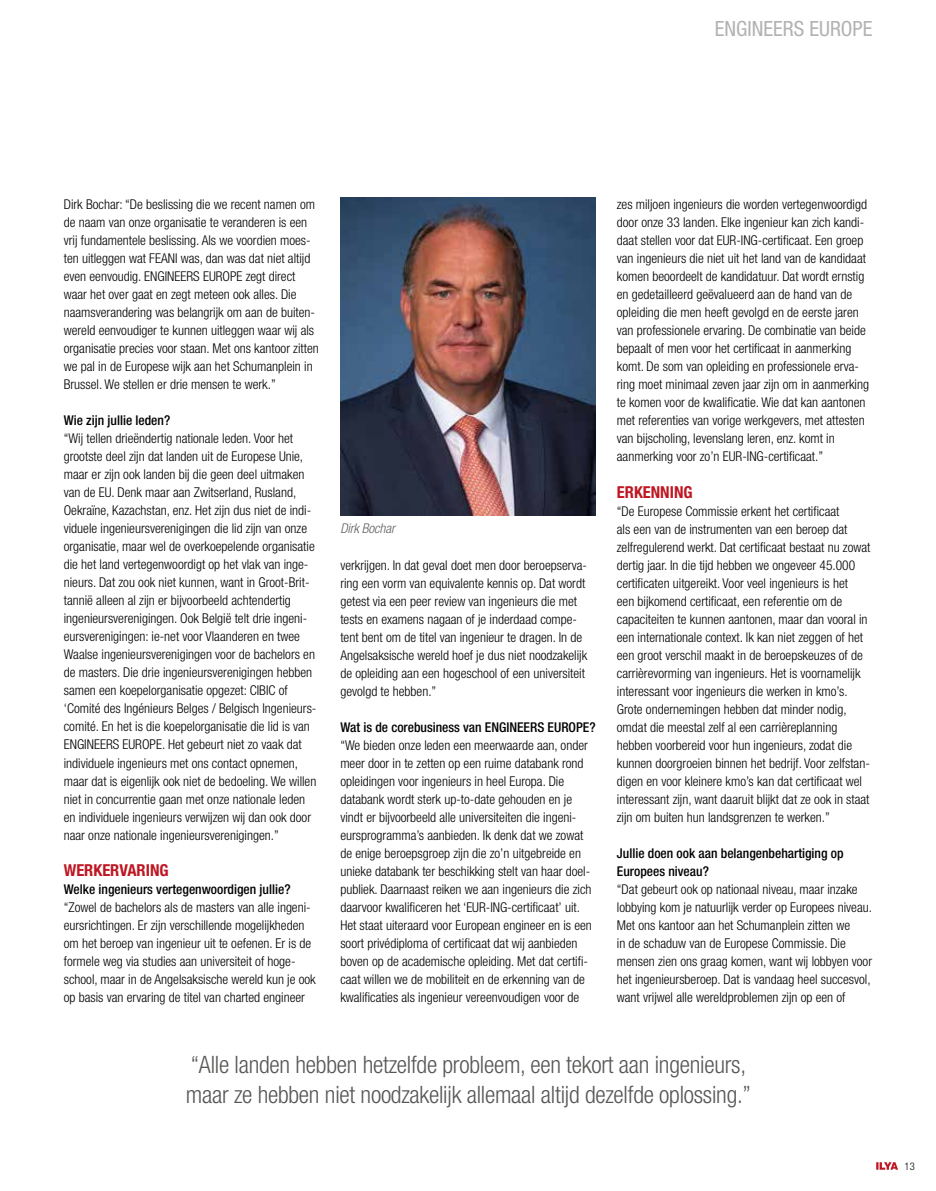
<style>
.page{position:relative;width:936px;height:1191px;background:#fff}
.page>*{position:absolute;margin:0;border:0;box-sizing:border-box;transform-origin:0 0}
.t1{font:300 condensed 24px/30px "Helvetica Neue LT Std";letter-spacing:-.01em;color:#575756}
.t2{font:condensed 21px "Helvetica Neue LT Std";color:#b3b2b2}
.t3{font:700 condensed 16.5px "Helvetica Neue LT Std";color:#be1622}
.t4{font:300 condensed 13.5px/18px "Helvetica Neue LT Std";color:#000}
.t5{font:500 condensed 13.5px/18px "Helvetica Neue LT Std";color:#000}
.t6{font:italic 300 condensed 13.5px "Helvetica Neue LT Std";letter-spacing:-.01em;color:#646363}
.t7{font:300 condensed 10.5px "Helvetica Neue LT Std";color:#000}
</style>
<div class="page">
<svg style="left:876px;top:1162px;width:22px;height:7px"></svg>
<img style="left:340px;top:198px;width:255px;height:317px">
<h2 class="t2" style="left:714px;top:17px;width:159px">ENGINEERS EUROPE</h2>
<p class="t4" style="left:64px;top:195px;width:256px">Dirk Bochar: “De beslissing die we recent namen om de naam van onze organisatie te veranderen is een vrij fundamentele beslissing. Als we voordien moes&shy;ten uitleggen wat FEANI was, dan was dat niet altijd even eenvoudig. ENGINEERS EUROPE zegt direct waar het over gaat en zegt meteen ook alles. Die naamsverandering was belangrijk om aan de buiten&shy;wereld eenvoudiger te kunnen uitleggen waar wij als organisatie precies voor staan. Met ons kantoor zitten we pal in de Europese wijk aan het Schumanplein in Brussel. We stellen er drie mensen te werk.”</p>
<p class="t5" style="left:64px;top:411px;width:108px">Wie zijn jullie leden?</p>
<p class="t4" style="left:64px;top:429px;width:254px">“Wij tellen drieëndertig nationale leden. Voor het grootste deel zijn dat landen uit de Europese Unie, maar er zijn ook landen bij die geen deel uitmaken van de EU. Denk maar aan Zwitserland, Rusland, Oekraïne, Kazachstan, enz. Het zijn dus niet de indi&shy;viduele ingenieursverenigingen die lid zijn van onze organisatie, maar wel de overkoepelende organisatie die het land vertegenwoordigt op het vlak van inge&shy;nieurs. Dat zou ook niet kunnen, want in Groot-Brit&shy;tannië alleen al zijn er bijvoorbeeld achtendertig ingenieursverenigingen. Ook België telt drie ingeni&shy;eursverenigingen: ie-net voor Vlaanderen en twee Waalse ingenieursverenigingen voor de bachelors en de masters. Die drie ingenieursverenigingen hebben samen een koepelorganisatie opgezet: CIBIC of ‘Comité des Ingénieurs Belges / Belgisch Ingenieurs&shy;comité. En het is die koepelorganisatie die lid is van ENGINEERS EUROPE. Het gebeurt niet zo vaak dat individuele ingenieurs met ons contact opnemen, maar dat is eigenlijk ook niet de bedoeling. We willen niet in concurrentie gaan met onze nationale leden en individuele ingenieurs verwijzen wij dan ook door naar onze nationale ingenieursverenigingen.”</p>
<p class="t3" style="left:64px;top:859px;width:106px">WERKERVARING</p>
<p class="t5" style="left:64px;top:879px;width:228px">Welke ingenieurs vertegenwoordigen jullie?</p>
<p class="t4" style="left:64px;top:897px;width:253px">“Zowel de bachelors als de masters van alle ingeni&shy;eursrichtingen. Er zijn verschillende mogelijkheden om het beroep van ingenieur uit te oefenen. Er is de formele weg via studies aan universiteit of hoge&shy;school, maar in de Angelsaksische wereld kun je ook op basis van ervaring de titel van charted engineer</p>
<p class="t6" style="left:340px;top:520px;width:56px">Dirk Bochar</p>
<p class="t4" style="left:340px;top:555px;width:248px">verkrijgen. In dat geval doet men door beroepserva&shy;ring een vorm van equivalente kennis op. Dat wordt getest via een peer review van ingenieurs die met tests en examens nagaan of je inderdaad compe&shy;tent bent om de titel van ingenieur te dragen. In de Angelsaksische wereld hoef je dus niet noodzakelijk de opleiding aan een hogeschool of een universiteit gevolgd te hebben.”</p>
<p class="t5" style="left:340px;top:717px;width:257px">Wat is de corebusiness van ENGINEERS EUROPE?</p>
<p class="t4" style="left:340px;top:735px;width:253px">“We bieden onze leden een meerwaarde aan, onder meer door in te zetten op een ruime databank rond opleidingen voor ingenieurs in heel Europa. Die databank wordt sterk up-to-date gehouden en je vindt er bijvoorbeeld alle universiteiten die ingeni&shy;eursprogramma’s aanbieden. Ik denk dat we zowat de enige beroepsgroep zijn die zo’n uitgebreide en unieke databank ter beschikking stelt van haar doel&shy;publiek. Daarnaast reiken we aan ingenieurs die zich daarvoor kwalificeren het ‘EUR-ING-certificaat’ uit.<br>Het staat uiteraard voor European engineer en is een soort privédiploma of certificaat dat wij aanbieden boven op de academische opleiding. Met dat certifi&shy;caat willen we de mobiliteit en de erkenning van de kwalificaties als ingenieur vereenvoudigen voor de</p>
<p class="t4" style="left:617px;top:195px;width:254px">zes miljoen ingenieurs die worden vertegenwoordigd door onze 33 landen. Elke ingenieur kan zich kandi&shy;daat stellen voor dat EUR-ING-certificaat. Een groep van ingenieurs die niet uit het land van de kandidaat komen beoordeelt de kandidatuur. Dat wordt ernstig en gedetailleerd geëvalueerd aan de hand van de opleiding die men heeft gevolgd en de eerste jaren van professionele ervaring. De combinatie van beide bepaalt of men voor het certificaat in aanmerking komt. De som van opleiding en professionele erva&shy;ring moet minimaal zeven jaar zijn om in aanmerking te komen voor de kwalificatie. Wie dat kan aantonen met referenties van vorige werkgevers, met attesten van bijscholing, levenslang leren, enz. komt in aanmerking voor zo’n EUR-ING-certificaat.”</p>
<p class="t3" style="left:617px;top:481px;width:77px">ERKENNING</p>
<p class="t4" style="left:617px;top:501px;width:255px">“De Europese Commissie erkent het certificaat<br>als een van de instrumenten van een beroep dat zelfregulerend werkt. Dat certificaat bestaat nu zowat dertig jaar. In die tijd hebben we ongeveer 45.000 certificaten uitgereikt. Voor veel ingenieurs is het<br>een bijkomend certificaat, een referentie om de capaciteiten te kunnen aantonen, maar dan vooral in een internationale context. Ik kan niet zeggen of het een groot verschil maakt in de beroepskeuzes of de carrièrevorming van ingenieurs. Het is voornamelijk interessant voor ingenieurs die werken in kmo’s.<br>Grote ondernemingen hebben dat minder nodig, omdat die meestal zelf al een carrièreplanning hebben voorbereid voor hun ingenieurs, zodat die kunnen doorgroeien binnen het bedrijf. Voor zelfstan&shy;digen en voor kleinere kmo’s kan dat certificaat wel interessant zijn, want daaruit blijkt dat ze ook in staat zijn om buiten hun landsgrenzen te werken.”</p>
<p class="t5" style="left:617px;top:843px;width:228px">Jullie doen ook aan belangenbehartiging op<br>Europees niveau?</p>
<p class="t4" style="left:617px;top:879px;width:257px">“Dat gebeurt ook op nationaal niveau, maar inzake lobbying kom je natuurlijk verder op Europees niveau.<br>Met ons kantoor aan het Schumanplein zitten we<br>in de schaduw van de Europese Commissie. Die mensen zien ons graag komen, want wij lobbyen voor het ingenieursberoep. Dat is vandaag heel succesvol, want vrijwel alle wereldproblemen zijn op een of</p>
<h1 class="t1" style="left:186px;top:1049px;width:566px">“Alle landen hebben hetzelfde probleem, een tekort aan ingenieurs, maar ze hebben niet noodzakelijk allemaal altijd dezelfde oplossing.”</h1>
<p class="t7" style="left:904px;top:1160px;width:12px">13</p>
</div>
